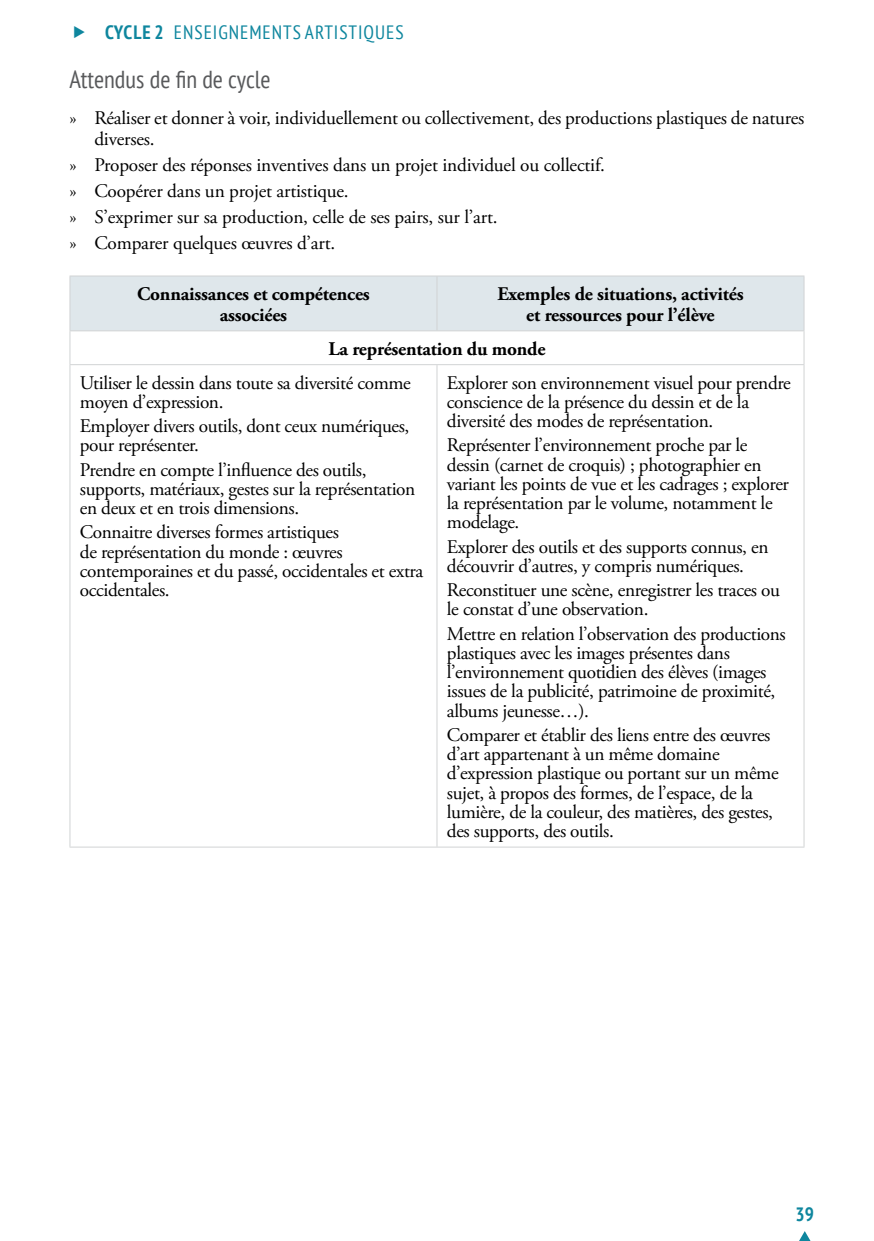
<style>
.page{position:relative;width:874px;height:1241px;background:#fff}
.page>*{position:absolute;margin:0;border:0;box-sizing:border-box;transform-origin:0 0}
.t1{font:condensed 24.5px "PT Sans";color:#58595b}
.t2{font:19.25px/19.2px "Adobe Garamond Pro";letter-spacing:-.02em;color:#000}
.t3{font:700 19.25px/21px "Adobe Garamond Pro";letter-spacing:-.01em;color:#000;text-align:center}
.t4{font:condensed 19.25px "PT Sans";letter-spacing:.05em;color:#0e869e}
.t5{font:700 condensed 19.25px "PT Sans";color:#0e869e}
.s1{font-weight:700}
</style>
<div class="page">
<svg style="left:799px;top:1231px;width:11px;height:9px"></svg>
<div style="left:70px;top:276px;width:733px;height:54px;background:#dfe7eb"></div>
<hr style="left:69px;top:275px;width:368px;height:1px;background:#d1d3d4">
<hr style="left:69px;top:276px;width:1px;height:54px;background:#d1d3d4">
<hr style="left:437px;top:275px;width:367px;height:1px;background:#d1d3d4">
<hr style="left:436px;top:276px;width:1px;height:54px;background:#d1d3d4">
<hr style="left:803px;top:276px;width:1px;height:54px;background:#d1d3d4">
<hr style="left:69px;top:330px;width:368px;height:1px;background:#d1d3d4">
<hr style="left:69px;top:331px;width:1px;height:33px;background:#d1d3d4">
<hr style="left:437px;top:330px;width:367px;height:1px;background:#d1d3d4">
<hr style="left:803px;top:331px;width:1px;height:33px;background:#d1d3d4">
<hr style="left:69px;top:364px;width:368px;height:1px;background:#d1d3d4">
<hr style="left:69px;top:365px;width:1px;height:481px;background:#d1d3d4">
<hr style="left:437px;top:364px;width:367px;height:1px;background:#d1d3d4">
<hr style="left:436px;top:365px;width:1px;height:481px;background:#d1d3d4">
<hr style="left:803px;top:365px;width:1px;height:481px;background:#d1d3d4">
<hr style="left:69px;top:846px;width:368px;height:1px;background:#d1d3d4">
<hr style="left:437px;top:846px;width:367px;height:1px;background:#d1d3d4">
<p class="t4" style="left:105px;top:22px;width:300px"><span class="s1">CYCLE 2</span> ENSEIGNEMENTS ARTISTIQUES</p>
<p class="t1" style="left:69px;top:66px;width:202px">Attendus de fin de cycle</p>
<p class="t2" style="left:94px;top:108px;width:711px;line-height:21px;text-indent:-25px">» Réaliser et donner à voir, individuellement ou collectivement, des productions plastiques de natures diverses.</p>
<p class="t2" style="left:69px;top:152px;width:536px;line-height:25.9px">» Proposer des réponses inventives dans un projet individuel ou collectif. » Coopérer dans un projet artistique.<br>» S’exprimer sur sa production, celle de ses pairs, sur l’art.<br>» Comparer quelques œuvres d’art.</p>
<p class="t3" style="left:137px;top:283px;width:234px">Connaissances et compétences associées</p>
<p class="t3" style="left:497px;top:283px;width:247px">Exemples de situations, activités et ressources pour l’élève</p>
<p class="t3" style="left:328px;top:338px;width:218px">La représentation du monde</p>
<p class="t2" style="left:80px;top:373px;width:332px">Utiliser le dessin dans toute sa diversité comme moyen d’expression.</p>
<p class="t2" style="left:80px;top:417px;width:331px">Employer divers outils, dont ceux numériques, pour représenter.</p>
<p class="t2" style="left:80px;top:460px;width:337px">Prendre en compte l’influence des outils, supports, matériaux, gestes sur la représentation en deux et en trois dimensions.</p>
<p class="t2" style="left:80px;top:523px;width:345px">Connaitre diverses formes artistiques<br>de représentation du monde : œuvres contemporaines et du passé, occidentales et extra occidentales.</p>
<p class="t2" style="left:446px;top:373px;width:345px">Explorer son environnement visuel pour prendre conscience de la présence du dessin et de la diversité des modes de représentation.</p>
<p class="t2" style="left:446px;top:436px;width:343px">Représenter l’environnement proche par le dessin (carnet de croquis) ; photographier en variant les points de vue et les cadrages ; explorer la représentation par le volume, notamment le modelage.</p>
<p class="t2" style="left:446px;top:537px;width:323px">Explorer des outils et des supports connus, en découvrir d’autres, y compris numériques.</p>
<p class="t2" style="left:446px;top:581px;width:334px">Reconstituer une scène, enregistrer les traces ou le constat d’une observation.</p>
<p class="t2" style="left:446px;top:624px;width:340px">Mettre en relation l’observation des productions plastiques avec les images présentes dans l’environnement quotidien des élèves (images issues de la publicité, patrimoine de proximité, albums jeunesse…).</p>
<p class="t2" style="left:446px;top:725px;width:333px">Comparer et établir des liens entre des œuvres d’art appartenant à un même domaine d’expression plastique ou portant sur un même sujet, à propos des formes, de l’espace, de la lumière, de la couleur, des matières, des gestes, des supports, des outils.</p>
<p class="t5" style="left:795px;top:1203px;width:20px">39</p>
</div>
